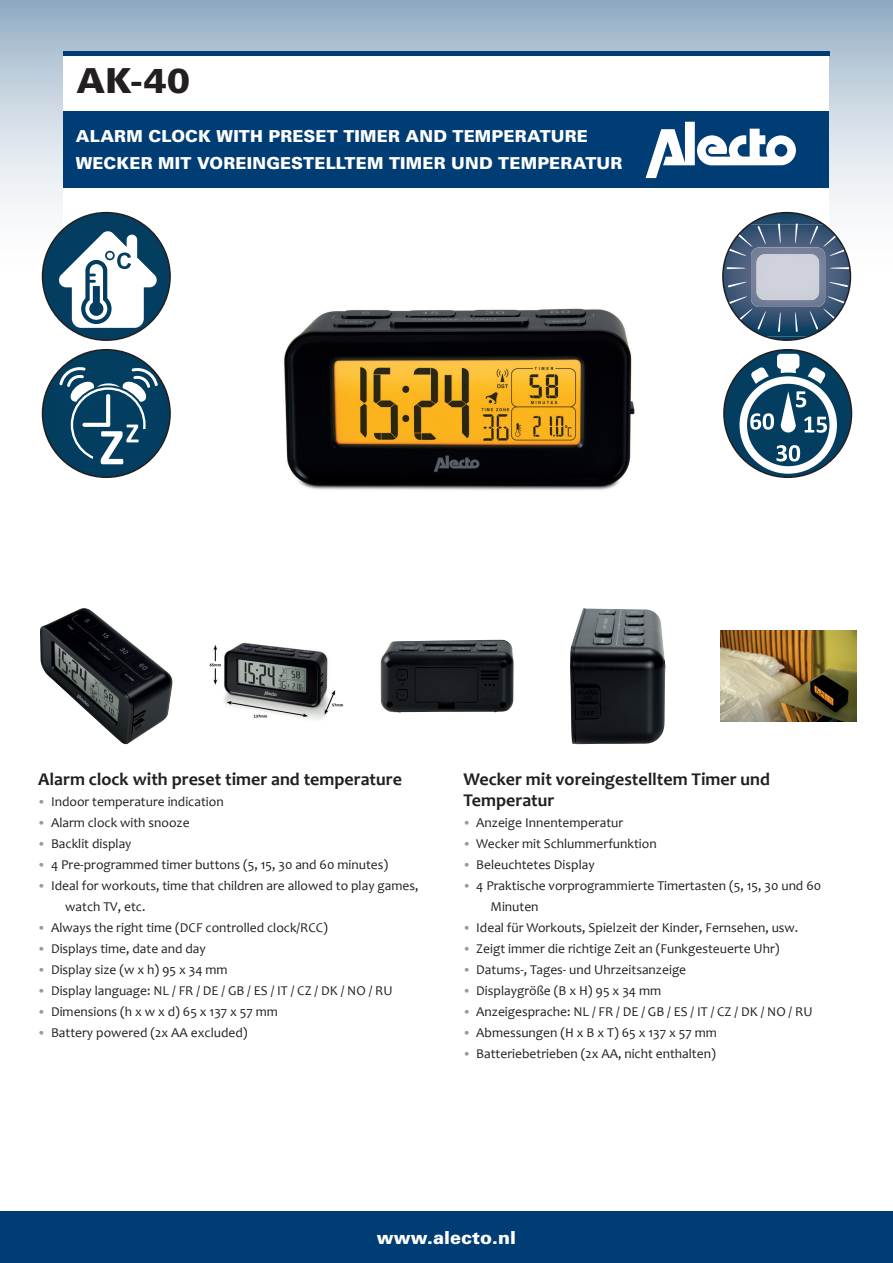
<style>
.page{position:relative;width:893px;height:1263px;background:#fff}
.page>*{position:absolute;margin:0;border:0;box-sizing:border-box;transform-origin:0 0}
.t1{font:900 34.5px "Univers LT Std";color:#231f20}
.t2{font:700 18px/21px "Candara";color:#231f20}
.t3{font:900 18px "Univers LT Std";color:#fff}
.t4{font:900 16.5px/27px "Univers LT Std";letter-spacing:.01em;color:#fff}
.t5{font:13.5px/21px "Candara";color:#231f20}
.s1{font-family:"Calibri";font-weight:300;color:#959ca1}
</style>
<div class="page">
<svg style="left:0;top:0;width:893px;height:289px;background:#b6c7d7"></svg>
<div style="left:0;top:1212px;width:893px;height:51px;background:#003d74"></div>
<div style="left:64px;top:51px;width:765px;height:557px;background:#fff"></div>
<div style="left:63px;top:112px;width:766px;height:76px;background:#003d74"></div>
<img style="left:570px;top:608px;width:95px;height:136px">
<img style="left:721px;top:631px;width:136px;height:90px">
<img style="left:380px;top:640px;width:134px;height:73px">
<img style="left:209px;top:642px;width:135px;height:78px">
<img style="left:284px;top:308px;width:351px;height:182px">
<svg style="left:43px;top:213px;width:127px;height:127px"></svg>
<hr style="left:63px;top:51px;width:766px;height:4px;background:#003d74">
<img style="left:40px;top:608px;width:133px;height:136px">
<svg style="left:646px;top:122px;width:150px;height:56px"></svg>
<div style="left:43px;top:350px;width:127px;height:127px;background:#023d5e;border-radius:50%"></div>
<svg style="left:56px;top:363px;width:107px;height:107px"></svg>
<img style="left:829px;top:213px;width:21px;height:11px">
<img style="left:749px;top:213px;width:75px;height:124px">
<img style="left:723px;top:224px;width:127px;height:102px">
<img style="left:751px;top:247px;width:74px;height:60px">
<div style="left:757px;top:254px;width:62px;height:46px;background:#cfd2dc"></div>
<hr style="left:829px;top:267px;width:20px;height:2px;background:#fff">
<svg style="left:795px;top:223px;width:3px;height:21px"></svg>
<svg style="left:809px;top:226px;width:39px;height:31px"></svg>
<svg style="left:829px;top:281px;width:19px;height:6px"></svg>
<svg style="left:795px;top:312px;width:3px;height:20px"></svg>
<svg style="left:727px;top:267px;width:19px;height:2px"></svg>
<svg style="left:778px;top:223px;width:3px;height:21px"></svg>
<svg style="left:728px;top:226px;width:38px;height:31px"></svg>
<svg style="left:728px;top:281px;width:19px;height:6px"></svg>
<svg style="left:778px;top:312px;width:3px;height:20px"></svg>
<svg style="left:809px;top:296px;width:37px;height:34px"></svg>
<svg style="left:729px;top:296px;width:37px;height:34px"></svg>
<div style="left:724px;top:350px;width:127px;height:127px;background:#033d60;border-radius:64px"></div>
<svg style="left:739px;top:354px;width:98px;height:120px"></svg>
<h1 class="t1" style="left:77px;top:59px;width:115px">AK-40</h1>
<p class="t4" style="left:76px;top:123px;width:548px">ALARM CLOCK WITH PRESET TIMER AND TEMPERATURE<br>WECKER MIT VOREINGESTELLTEM TIMER UND TEMPERATUR</p>
<h2 class="t2" style="left:38px;top:768px;width:365px">Alarm clock with preset timer and temperature</h2>
<p class="t5" style="left:38px;top:791px;width:187px"><span class="s1">•</span> Indoor temperature indication</p>
<p class="t5" style="left:38px;top:812px;width:153px"><span class="s1">•</span> Alarm clock with snooze</p>
<p class="t5" style="left:38px;top:833px;width:95px"><span class="s1">•</span> Backlit display</p>
<p class="t5" style="left:38px;top:854px;width:351px"><span class="s1">•</span> 4 Pre-programmed timer buttons (5, 15, 30 and 60 minutes)</p>
<p class="t5" style="left:65px;top:875px;width:355px;text-indent:-27px"><span class="s1">•</span> Ideal for workouts, time that children are allowed to play games, watch TV, etc.</p>
<p class="t5" style="left:38px;top:917px;width:291px"><span class="s1">•</span> Always the right time (DCF controlled clock/RCC)</p>
<p class="t5" style="left:38px;top:938px;width:169px"><span class="s1">•</span> Displays time, date and day</p>
<p class="t5" style="left:38px;top:959px;width:191px"><span class="s1">•</span> Display size (w x h) 95 x 34 mm</p>
<p class="t5" style="left:38px;top:980px;width:356px"><span class="s1">•</span> Display language: NL / FR / DE / GB / ES / IT / CZ / DK / NO / RU</p>
<p class="t5" style="left:38px;top:1001px;width:241px"><span class="s1">•</span> Dimensions (h x w x d) 65 x 137 x 57 mm</p>
<p class="t5" style="left:38px;top:1022px;width:211px"><span class="s1">•</span> Battery powered (2x AA excluded)</p>
<h2 class="t2" style="left:463px;top:768px;width:308px">Wecker mit voreingestelltem Timer und<br>Temperatur</h2>
<p class="t5" style="left:463px;top:812px;width:161px"><span class="s1">•</span> Anzeige Innentemperatur</p>
<p class="t5" style="left:463px;top:833px;width:195px"><span class="s1">•</span> Wecker mit Schlummerfunktion</p>
<p class="t5" style="left:463px;top:854px;width:133px"><span class="s1">•</span> Beleuchtetes Display</p>
<p class="t5" style="left:490px;top:875px;width:332px;text-indent:-27px"><span class="s1">•</span> 4 Praktische vorprogrammierte Timertasten (5, 15, 30 und 60<br>Minuten</p>
<p class="t5" style="left:463px;top:917px;width:336px"><span class="s1">•</span> Ideal für Workouts, Spielzeit der Kinder, Fernsehen, usw.</p>
<p class="t5" style="left:463px;top:938px;width:318px"><span class="s1">•</span> Zeigt immer die richtige Zeit an (Funkgesteuerte Uhr)</p>
<p class="t5" style="left:463px;top:959px;width:224px"><span class="s1">•</span> Datums-, Tages- und Uhrzeitsanzeige</p>
<p class="t5" style="left:463px;top:980px;width:199px"><span class="s1">•</span> Displaygröße (B x H) 95 x 34 mm</p>
<p class="t5" style="left:463px;top:1001px;width:351px"><span class="s1">•</span> Anzeigesprache: NL / FR / DE / GB / ES / IT / CZ / DK / NO / RU</p>
<p class="t5" style="left:463px;top:1022px;width:255px"><span class="s1">•</span> Abmessungen (H x B x T) 65 x 137 x 57 mm</p>
<p class="t5" style="left:463px;top:1043px;width:254px"><span class="s1">•</span> Batteriebetrieben (2x AA, nicht enthalten)</p>
<h2 class="t3" style="left:377px;top:1226px;width:141px">www.alecto.nl</h2>
</div>
